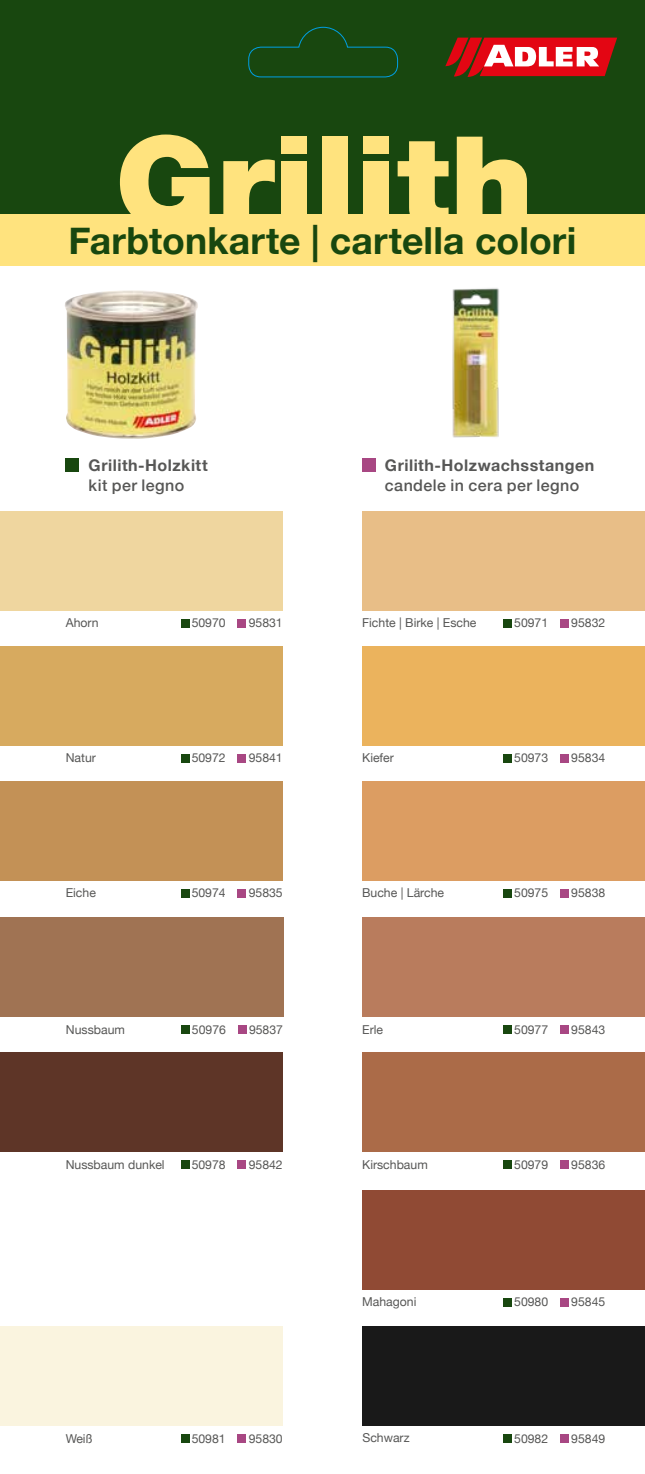
<style>
.page{position:relative;width:645px;height:1474px;background:#fff}
.page>*{position:absolute;margin:0;border:0;box-sizing:border-box;transform-origin:0 0}
.t1{font:700 37.27px "Helvetica Neue";letter-spacing:.005em;color:#18470f}
.t2{font:700 16.1px "Helvetica Neue";letter-spacing:.03em;color:#575756}
.t3{font:500 16.1px "Helvetica Neue";letter-spacing:.025em;color:#575756}
.t4{font:12.25px "Helvetica Neue";color:#575756}
</style>
<div class="page">
<div style="left:0;top:0;width:645px;height:243px;background:#18470f"></div>
<div style="left:0;top:215px;width:645px;height:51px;background:#ffe37e"></div>
<svg style="left:120px;top:134px;width:90px;height:81px"></svg>
<svg style="left:223px;top:159px;width:52px;height:56px"></svg>
<div style="left:282px;top:137px;width:25px;height:17px;background:#ffe37e"></div>
<div style="left:282px;top:161px;width:25px;height:65px;background:#ffe37e"></div>
<div style="left:322px;top:137px;width:26px;height:89px;background:#ffe37e"></div>
<div style="left:363px;top:137px;width:26px;height:17px;background:#ffe37e"></div>
<div style="left:363px;top:161px;width:26px;height:65px;background:#ffe37e"></div>
<svg style="left:398px;top:141px;width:51px;height:74px"></svg>
<svg style="left:457px;top:137px;width:70px;height:78px"></svg>
<svg style="left:445px;top:38px;width:172px;height:39px"></svg>
<div style="left:362px;top:511px;width:283px;height:99px;background:#e8be87"></div>
<div style="left:362px;top:646px;width:283px;height:99px;background:#ebb35d"></div>
<div style="left:362px;top:781px;width:283px;height:99px;background:#dc9d62"></div>
<div style="left:362px;top:917px;width:283px;height:99px;background:#b97c5d"></div>
<div style="left:362px;top:1052px;width:283px;height:99px;background:#ab6b48"></div>
<div style="left:362px;top:1190px;width:283px;height:99px;background:#904a34"></div>
<div style="left:362px;top:1326px;width:283px;height:99px;background:#191919"></div>
<div style="left:0;top:1326px;width:283px;height:99px;background:#faf4df"></div>
<div style="left:0;top:1052px;width:283px;height:99px;background:#5e3527"></div>
<div style="left:0;top:917px;width:283px;height:99px;background:#a07353"></div>
<div style="left:0;top:781px;width:283px;height:99px;background:#c39156"></div>
<div style="left:0;top:646px;width:283px;height:99px;background:#d7aa5f"></div>
<div style="left:0;top:511px;width:283px;height:99px;background:#efd69f"></div>
<div style="left:66px;top:458px;width:13px;height:13px;background:#18470f"></div>
<div style="left:181px;top:618px;width:8px;height:9px;background:#18470f"></div>
<div style="left:503px;top:618px;width:9px;height:9px;background:#18470f"></div>
<div style="left:181px;top:753px;width:8px;height:9px;background:#18470f"></div>
<div style="left:503px;top:753px;width:9px;height:9px;background:#18470f"></div>
<div style="left:181px;top:888px;width:8px;height:9px;background:#18470f"></div>
<div style="left:503px;top:888px;width:9px;height:9px;background:#18470f"></div>
<div style="left:181px;top:1025px;width:9px;height:8px;background:#18470f"></div>
<div style="left:503px;top:1025px;width:9px;height:8px;background:#18470f"></div>
<div style="left:181px;top:1160px;width:8px;height:8px;background:#18470f"></div>
<div style="left:503px;top:1160px;width:9px;height:8px;background:#18470f"></div>
<div style="left:503px;top:1297px;width:9px;height:9px;background:#18470f"></div>
<div style="left:181px;top:1433px;width:8px;height:9px;background:#18470f"></div>
<div style="left:503px;top:1433px;width:9px;height:9px;background:#18470f"></div>
<div style="left:238px;top:618px;width:8px;height:9px;background:#a84783"></div>
<div style="left:560px;top:618px;width:9px;height:9px;background:#a84783"></div>
<div style="left:238px;top:753px;width:8px;height:9px;background:#a84783"></div>
<div style="left:560px;top:753px;width:9px;height:9px;background:#a84783"></div>
<div style="left:238px;top:888px;width:8px;height:9px;background:#a84783"></div>
<div style="left:560px;top:888px;width:9px;height:9px;background:#a84783"></div>
<div style="left:238px;top:1025px;width:8px;height:8px;background:#a84783"></div>
<div style="left:560px;top:1025px;width:9px;height:8px;background:#a84783"></div>
<div style="left:238px;top:1160px;width:8px;height:8px;background:#a84783"></div>
<div style="left:560px;top:1160px;width:9px;height:8px;background:#a84783"></div>
<div style="left:560px;top:1297px;width:9px;height:9px;background:#a84783"></div>
<div style="left:238px;top:1433px;width:8px;height:9px;background:#a84783"></div>
<div style="left:560px;top:1433px;width:9px;height:9px;background:#a84783"></div>
<div style="left:362px;top:458px;width:13px;height:13px;background:#a84783"></div>
<img style="left:452px;top:288px;width:47px;height:150px">
<img style="left:65px;top:290px;width:133px;height:149px">
<svg style="left:248px;top:26px;width:150px;height:52px"></svg>
<h1 class="t1" style="left:69px;top:211px;width:509px">Farbtonkarte | cartella colori</h1>
<h2 class="t2" style="left:89px;top:453px;width:121px">Grilith-Holzkitt</h2>
<h2 class="t3" style="left:89px;top:472px;width:97px">kit per legno</h2>
<h2 class="t2" style="left:385px;top:453px;width:211px">Grilith-Holzwachsstangen</h2>
<h2 class="t3" style="left:385px;top:472px;width:196px">candele in cera per legno</h2>
<p class="t4" style="left:362px;top:614px;width:116px">Fichte | Birke | Esche</p>
<p class="t4" style="left:66px;top:614px;width:34px">Ahorn</p>
<p class="t4" style="left:192px;top:614px;width:36px">50970</p>
<p class="t4" style="left:249px;top:614px;width:36px">95831</p>
<p class="t4" style="left:514px;top:614px;width:36px">50971</p>
<p class="t4" style="left:571px;top:614px;width:36px">95832</p>
<p class="t4" style="left:362px;top:749px;width:33px">Kiefer</p>
<p class="t4" style="left:66px;top:749px;width:32px">Natur</p>
<p class="t4" style="left:249px;top:749px;width:36px">95841</p>
<p class="t4" style="left:571px;top:749px;width:36px">95834</p>
<p class="t4" style="left:192px;top:749px;width:36px">50972</p>
<p class="t4" style="left:514px;top:749px;width:36px">50973</p>
<p class="t4" style="left:66px;top:884px;width:32px">Eiche</p>
<p class="t4" style="left:66px;top:1020px;width:61px">Nussbaum</p>
<p class="t4" style="left:362px;top:884px;width:83px">Buche | Lärche</p>
<p class="t4" style="left:249px;top:884px;width:36px">95835</p>
<p class="t4" style="left:571px;top:884px;width:36px">95838</p>
<p class="t4" style="left:192px;top:884px;width:36px">50974</p>
<p class="t4" style="left:514px;top:884px;width:36px">50975</p>
<p class="t4" style="left:362px;top:1020px;width:22px">Erle</p>
<p class="t4" style="left:249px;top:1020px;width:36px">95837</p>
<p class="t4" style="left:571px;top:1020px;width:36px">95843</p>
<p class="t4" style="left:192px;top:1020px;width:36px">50976</p>
<p class="t4" style="left:514px;top:1020px;width:36px">50977</p>
<p class="t4" style="left:66px;top:1155px;width:100px">Nussbaum dunkel</p>
<p class="t4" style="left:362px;top:1155px;width:67px">Kirschbaum</p>
<p class="t4" style="left:249px;top:1155px;width:36px">95842</p>
<p class="t4" style="left:571px;top:1155px;width:36px">95836</p>
<p class="t4" style="left:192px;top:1155px;width:36px">50978</p>
<p class="t4" style="left:514px;top:1155px;width:36px">50979</p>
<p class="t4" style="left:362px;top:1292px;width:56px">Mahagoni</p>
<p class="t4" style="left:514px;top:1292px;width:36px">50980</p>
<p class="t4" style="left:571px;top:1292px;width:36px">95845</p>
<p class="t4" style="left:362px;top:1429px;width:49px">Schwarz</p>
<p class="t4" style="left:66px;top:1429px;width:28px">Weiß</p>
<p class="t4" style="left:192px;top:1429px;width:36px">50981</p>
<p class="t4" style="left:514px;top:1429px;width:36px">50982</p>
<p class="t4" style="left:249px;top:1429px;width:36px">95830</p>
<p class="t4" style="left:571px;top:1429px;width:36px">95849</p>
</div>
